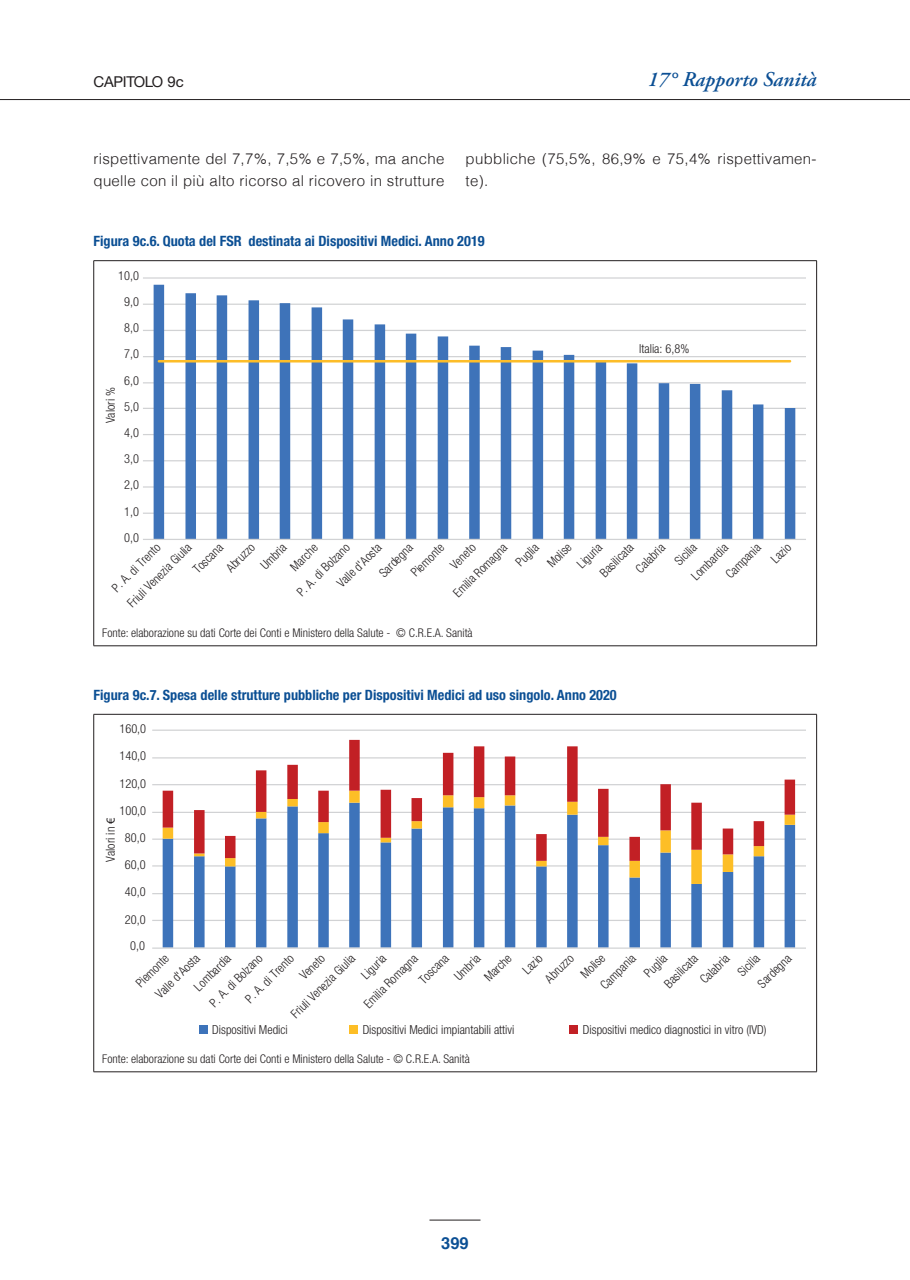
<style>
.page{position:relative;width:910px;height:1280px;background:#fff}
.page>*{position:absolute;margin:0;border:0;box-sizing:border-box;transform-origin:0 0}
.t1{font:italic 600 21px "Adobe Garamond Pro";color:#0b4f94}
.t2{font:700 16.5px "Helvetica";color:#0b4f94}
.t3{font:300 15px/22.5px "Helvetica";letter-spacing:.02em;color:#231f20}
.t4{font:15px "Helvetica Neue";letter-spacing:-.025em;color:#231f20}
.t5{font:700 condensed 14.25px "Helvetica Neue";color:#0b4f94}
.t6{font:300 condensed 12.45px/22px "Helvetica Neue";color:#231f20}
.t7{font:300 condensed 12.3px "Helvetica Neue";color:#231f20}
.t8{font:300 condensed 12px "Helvetica Neue";color:#231f20}
.s1{font-family:"Myriad Pro";font-weight:400;font-stretch:normal}
</style>
<div class="page">
<hr style="left:0;top:99px;width:910px;height:1px;background:#231f20">
<hr style="left:429px;top:1220px;width:51px;height:1px;background:#231f20">
<hr style="left:94px;top:260px;width:723px;height:1px;background:#231f20">
<hr style="left:93px;top:261px;width:1px;height:385px;background:#231f20">
<hr style="left:816px;top:261px;width:1px;height:385px;background:#231f20">
<hr style="left:94px;top:645px;width:723px;height:1px;background:#231f20">
<hr style="left:143px;top:513px;width:663px;height:1px;background:#d1d2d4">
<hr style="left:143px;top:486px;width:663px;height:2px;background:#d1d2d4">
<hr style="left:143px;top:460px;width:663px;height:1px;background:#d1d2d4">
<hr style="left:143px;top:434px;width:663px;height:1px;background:#d1d2d4">
<hr style="left:143px;top:408px;width:663px;height:1px;background:#d1d2d4">
<hr style="left:143px;top:382px;width:663px;height:1px;background:#d1d2d4">
<hr style="left:143px;top:356px;width:663px;height:1px;background:#d1d2d4">
<hr style="left:143px;top:330px;width:663px;height:1px;background:#d1d2d4">
<hr style="left:143px;top:304px;width:663px;height:1px;background:#d1d2d4">
<hr style="left:143px;top:277px;width:663px;height:2px;background:#d1d2d4">
<svg style="left:154px;top:285px;width:641px;height:254px"></svg>
<hr style="left:143px;top:539px;width:663px;height:1px;background:#d1d2d4">
<hr style="left:159px;top:360px;width:631px;height:2px;background:#fdbd28">
<hr style="left:94px;top:714px;width:723px;height:1px;background:#231f20">
<hr style="left:93px;top:714px;width:1px;height:357px;background:#231f20">
<hr style="left:816px;top:714px;width:1px;height:357px;background:#231f20">
<hr style="left:94px;top:1071px;width:723px;height:1px;background:#231f20">
<hr style="left:152px;top:920px;width:654px;height:1px;background:#d1d2d4">
<hr style="left:152px;top:893px;width:654px;height:1px;background:#d1d2d4">
<hr style="left:152px;top:865px;width:654px;height:1px;background:#d1d2d4">
<hr style="left:152px;top:838px;width:654px;height:2px;background:#d1d2d4">
<hr style="left:152px;top:812px;width:654px;height:1px;background:#d1d2d4">
<hr style="left:152px;top:784px;width:654px;height:1px;background:#d1d2d4">
<hr style="left:152px;top:757px;width:654px;height:1px;background:#d1d2d4">
<hr style="left:152px;top:729px;width:654px;height:2px;background:#d1d2d4">
<svg style="left:163px;top:884px;width:632px;height:63px"></svg>
<svg style="left:163px;top:861px;width:632px;height:23px"></svg>
<svg style="left:163px;top:740px;width:632px;height:121px"></svg>
<hr style="left:152px;top:947px;width:654px;height:2px;background:#d1d2d4">
<div style="left:199px;top:1025px;width:8px;height:9px;background:#3d73ba"></div>
<div style="left:349px;top:1025px;width:9px;height:9px;background:#fdbe26"></div>
<div style="left:570px;top:1025px;width:8px;height:9px;background:#c22025"></div>
<p class="t4" style="left:94px;top:73px;width:92px">CAPITOLO 9c</p>
<h1 class="t1" style="left:647px;top:67px;width:170px">17° Rapporto Sanità</h1>
<p class="t3" style="left:94px;top:146px;width:352px">rispettivamente del 7,7%, 7,5% e 7,5%, ma anche quelle con il più alto ricorso al ricovero in strutture</p>
<p class="t3" style="left:466px;top:146px;width:352px">pubbliche (75,5%, 86,9% e 75,4% rispettivamen&shy;te).</p>
<p class="t5" style="left:94px;top:232px;width:393px">Figura 9c.6. Quota del FSR destinata ai Dispositivi Medici. Anno 2019</p>
<p class="t7" style="left:118px;top:268px;width:22px">10,0</p>
<p class="t7" style="left:124px;top:295px;width:16px">9,0</p>
<p class="t7" style="left:104px;top:423px;width:38px;rotate:-90deg">Valori %</p>
<p class="t7" style="left:124px;top:321px;width:16px">8,0</p>
<p class="t7" style="left:124px;top:347px;width:16px">7,0</p>
<p class="t7" style="left:124px;top:373px;width:16px">6,0</p>
<p class="t7" style="left:124px;top:399px;width:16px">5,0</p>
<p class="t7" style="left:124px;top:426px;width:16px">4,0</p>
<p class="t7" style="left:124px;top:452px;width:16px">3,0</p>
<p class="t7" style="left:124px;top:478px;width:16px">2,0</p>
<p class="t7" style="left:124px;top:504px;width:16px">1,0</p>
<p class="t7" style="left:639px;top:342px;width:52px">Italia: 6,8%</p>
<p class="t7" style="left:124px;top:530px;width:16px">0,0</p>
<p class="t6" style="left:187px;top:563px;width:38px;rotate:-45deg">Toscana</p>
<p class="t6" style="left:269px;top:545px;width:35px;text-indent:-20px;rotate:-45deg">Umbria<br>Marche</p>
<p class="t6" style="left:765px;top:553px;width:24px;rotate:-45deg">Lazio</p>
<p class="t6" style="left:220px;top:562px;width:36px;rotate:-45deg">Abruzzo</p>
<p class="t6" style="left:541px;top:557px;width:30px;rotate:-45deg">Molise</p>
<p class="t6" style="left:720px;top:568px;width:45px;rotate:-45deg">Campania</p>
<p class="t6" style="left:510px;top:556px;width:28px;rotate:-45deg">Puglia</p>
<p class="t6" style="left:594px;top:567px;width:43px;rotate:-45deg">Basilicata</p>
<p class="t6" style="left:630px;top:563px;width:37px;rotate:-45deg">Calabria</p>
<p class="t6" style="left:669px;top:555px;width:27px;rotate:-45deg">Sicilia</p>
<p class="t6" style="left:447px;top:587px;width:72px;rotate:-45deg">Emilia Romagna</p>
<p class="t6" style="left:331px;top:577px;width:58px;rotate:-45deg">Valle d'Aosta</p>
<p class="t6" style="left:685px;top:570px;width:48px;rotate:-45deg">Lombardia</p>
<p class="t6" style="left:122px;top:597px;width:86px;rotate:-45deg">Friuli Venezia Giulia</p>
<p class="t6" style="left:571px;top:558px;width:31px;rotate:-45deg">Liguria</p>
<p class="t6" style="left:373px;top:567px;width:43px;rotate:-45deg">Sardegna</p>
<p class="t6" style="left:106px;top:582px;width:64px;rotate:-45deg">P. A. di Trento</p>
<p class="t6" style="left:445px;top:558px;width:32px;rotate:-45deg">Veneto</p>
<p class="t6" style="left:291px;top:586px;width:70px;rotate:-45deg">P. A. di Bolzano</p>
<p class="t6" style="left:405px;top:566px;width:42px;rotate:-45deg">Piemonte</p>
<p class="t8" style="left:102px;top:626px;width:372px">Fonte: elaborazione su dati Corte dei Conti e Ministero della Salute - © C.R.E.A. Sanità</p>
<p class="t5" style="left:94px;top:686px;width:525px">Figura 9c.7. Spesa delle strutture pubbliche per Dispositivi Medici ad uso singolo. Anno 2020</p>
<p class="t7" style="left:119px;top:722px;width:28px">160,0</p>
<p class="t7" style="left:119px;top:749px;width:28px">140,0</p>
<p class="t7" style="left:119px;top:776px;width:28px">120,0</p>
<p class="t7" style="left:119px;top:803px;width:28px">100,0</p>
<p class="t7" style="left:104px;top:862px;width:46px;rotate:-90deg">Valori in <span class="s1">€</span></p>
<p class="t7" style="left:125px;top:831px;width:22px">80,0</p>
<p class="t7" style="left:125px;top:858px;width:22px">60,0</p>
<p class="t7" style="left:125px;top:884px;width:22px">40,0</p>
<p class="t7" style="left:125px;top:912px;width:22px">20,0</p>
<p class="t7" style="left:130px;top:939px;width:16px">0,0</p>
<p class="t6" style="left:188px;top:981px;width:48px;rotate:-45deg">Lombardia</p>
<p class="t6" style="left:358px;top:998px;width:72px;rotate:-45deg">Emilia Romagna</p>
<p class="t6" style="left:413px;top:974px;width:38px;rotate:-45deg">Toscana</p>
<p class="t6" style="left:448px;top:970px;width:33px;rotate:-45deg">Umbria</p>
<p class="t6" style="left:478px;top:971px;width:35px;rotate:-45deg">Marche</p>
<p class="t6" style="left:517px;top:964px;width:24px;rotate:-45deg">Lazio</p>
<p class="t6" style="left:539px;top:973px;width:36px;rotate:-45deg">Abruzzo</p>
<p class="t6" style="left:575px;top:968px;width:30px;rotate:-45deg">Molise</p>
<p class="t6" style="left:595px;top:979px;width:45px;rotate:-45deg">Campania</p>
<p class="t6" style="left:638px;top:967px;width:28px;rotate:-45deg">Puglia</p>
<p class="t6" style="left:658px;top:978px;width:43px;rotate:-45deg">Basilicata</p>
<p class="t6" style="left:694px;top:973px;width:37px;rotate:-45deg">Calabria</p>
<p class="t6" style="left:732px;top:966px;width:27px;rotate:-45deg">Sicilia</p>
<p class="t6" style="left:752px;top:978px;width:43px;rotate:-45deg">Sardegna</p>
<p class="t6" style="left:150px;top:988px;width:58px;rotate:-45deg">Valle d'Aosta</p>
<p class="t6" style="left:285px;top:1008px;width:86px;rotate:-45deg">Friuli Venezia Giulia</p>
<p class="t6" style="left:355px;top:969px;width:31px;rotate:-45deg">Liguria</p>
<p class="t6" style="left:204px;top:997px;width:70px;rotate:-45deg">P. A. di Bolzano</p>
<p class="t6" style="left:240px;top:992px;width:64px;rotate:-45deg">P. A. di Trento</p>
<p class="t6" style="left:294px;top:969px;width:32px;rotate:-45deg">Veneto</p>
<p class="t6" style="left:130px;top:977px;width:42px;rotate:-45deg">Piemonte</p>
<p class="t7" style="left:212px;top:1022px;width:77px">Dispositivi Medici</p>
<p class="t7" style="left:363px;top:1022px;width:153px">Dispositivi Medici impiantabili attivi</p>
<p class="t7" style="left:583px;top:1022px;width:185px">Dispositivi medico diagnostici in vitro (IVD)</p>
<p class="t8" style="left:102px;top:1052px;width:369px">Fonte: elaborazione su dati Corte dei Conti e Ministero della Salute - © C.R.E.A. Sanità</p>
<h2 class="t2" style="left:441px;top:1229px;width:29px">399</h2>
</div>
